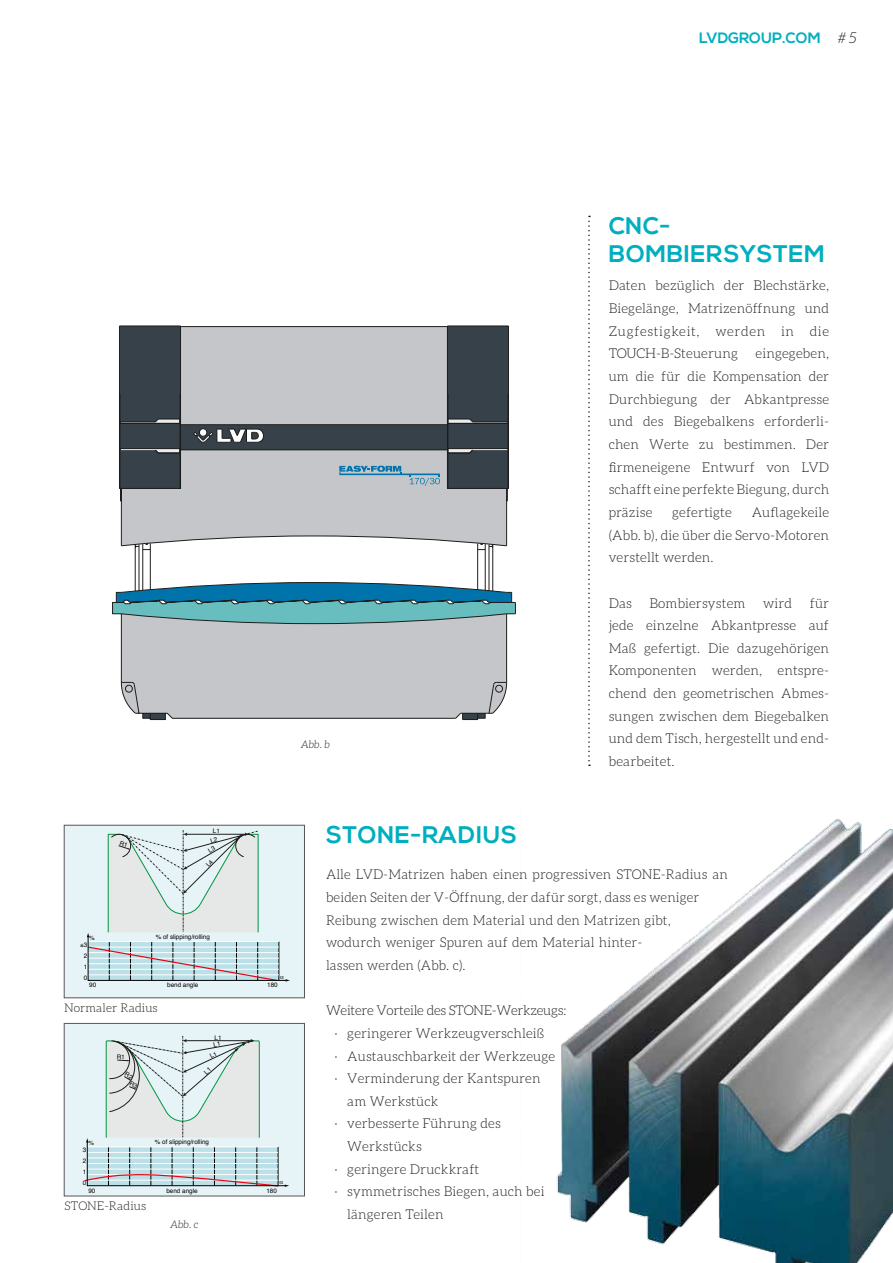
<style>
.page{position:relative;width:893px;height:1263px;background:#fff}
.page>*{position:absolute;margin:0;border:0;box-sizing:border-box;transform-origin:0 0}
.t1{font:700 24px/28.8px "Nexa";letter-spacing:.025em;color:#00afbf}
.t2{font:700 15px "Nexa";color:#00afbf}
.t3{font:300 13.5px/22.6px "Aleo";letter-spacing:.01em;color:#1d1d1b;text-align:justify}
.t4{font:300 13.5px "Aleo";letter-spacing:-.02em;color:#1d1d1b}
.t5{font:300 12px "Aleo";letter-spacing:.01em;color:#1d1d1b}
.t6{font:italic 300 10.5px "Aleo";letter-spacing:.01em;color:#1d1d1b}
.t7{font:6.3px "Helvetica";color:#000}
.t8{font:6.3px "Times";color:#000}
.s1{font-family:"Aleo";font-weight:300;font-style:italic;color:#1d1d1b}
</style>
<div class="page">
<img style="left:556px;top:819px;width:337px;height:444px">
<div style="left:64px;top:825px;width:240px;height:173px;background:#e7f4f7"></div>
<div style="left:64px;top:825px;width:241px;height:173px;border:1px solid #575756"></div>
<div style="left:64px;top:1023px;width:240px;height:173px;background:#e7f4f7"></div>
<div style="left:64px;top:1023px;width:241px;height:173px;border:1px solid #575756"></div>
<svg style="left:112px;top:325px;width:397px;height:396px"></svg>
<svg style="left:507px;top:489px;width:2px;height:13px"></svg>
<hr style="left:506px;top:488px;width:1px;height:58px;background:#1d1d1b">
<svg style="left:121px;top:536px;width:386px;height:14px"></svg>
<svg style="left:113px;top:582px;width:403px;height:137px"></svg>
<svg style="left:125px;top:542px;width:378px;height:150px"></svg>
<svg style="left:119px;top:326px;width:390px;height:163px;background:#82888d"></svg>
<svg style="left:193px;top:428px;width:71px;height:15px"></svg>
<svg style="left:339px;top:466px;width:101px;height:20px;background:#97b2c2"></svg>
<svg style="left:588px;top:216px;width:2px;height:550px"></svg>
<svg style="left:84px;top:1036px;width:205px;height:151px"></svg>
<svg style="left:87px;top:830px;width:203px;height:152px"></svg>
<p class="t2" style="left:699px;top:29px;width:159px">LVDGROUP.COM <span class="s1"># 5</span></p>
<p class="t7" style="left:213px;top:826px;width:9px">L1</p>
<p class="t7" style="left:89px;top:933px;width:7px">%</p>
<p class="t7" style="left:80px;top:939px;width:8px">±3</p>
<p class="t7" style="left:84px;top:950px;width:5px">2</p>
<p class="t7" style="left:79px;top:953px;width:8px">±3</p>
<p class="t7" style="left:84px;top:962px;width:5px">1</p>
<p class="t7" style="left:83px;top:964px;width:5px">2</p>
<p class="t7" style="left:84px;top:973px;width:5px">0</p>
<p class="t7" style="left:83px;top:975px;width:5px">1</p>
<p class="t7" style="left:89px;top:980px;width:9px">90</p>
<p class="t7" style="left:212px;top:840px;width:9px">L1</p>
<p class="t7" style="left:156px;top:932px;width:56px">% of slipping/rolling</p>
<p class="t7" style="left:167px;top:980px;width:33px">bend angle</p>
<p class="t5" style="left:64px;top:1001px;width:95px">Normaler Radius</p>
<p class="t7" style="left:215px;top:1033px;width:9px">L1</p>
<p class="t7" style="left:88px;top:1138px;width:7px">%</p>
<p class="t7" style="left:84px;top:1142px;width:5px">2</p>
<p class="t7" style="left:83px;top:1145px;width:5px">3</p>
<p class="t7" style="left:84px;top:1153px;width:5px">1</p>
<p class="t7" style="left:83px;top:1156px;width:5px">2</p>
<p class="t7" style="left:84px;top:1164px;width:5px">0</p>
<p class="t7" style="left:83px;top:1167px;width:5px">1</p>
<p class="t7" style="left:83px;top:1178px;width:5px">0</p>
<p class="t7" style="left:88px;top:1186px;width:9px">90</p>
<p class="t5" style="left:65px;top:1199px;width:83px">STONE-Radius</p>
<p class="t7" style="left:155px;top:1137px;width:56px">% of slipping/rolling</p>
<p class="t7" style="left:166px;top:1186px;width:33px">bend angle</p>
<p class="t6" style="left:170px;top:1218px;width:30px">Abb. c</p>
<p class="t6" style="left:301px;top:739px;width:30px">Abb. b</p>
<h1 class="t1" style="left:609px;top:212px;width:218px">CNC-<br>BOMBIERSYSTEM</h1>
<p class="t3" style="left:609px;top:274px;width:222px">Daten bezüglich der Blechstärke, Biegelänge, Matrizenöffnung und Zugfestigkeit, werden in die TOUCH-B-Steuerung</p>
<p class="t3" style="left:609px;top:342px;width:222px;text-indent:147px">eingegeben, um die für die Kompensation der Durchbiegung der Abkantpresse und des Biegebalkens erforderli&shy;chen Werte zu bestimmen. Der firmeneigene Entwurf von LVD schafft eine perfekte Biegung, durch präzise</p>
<p class="t3" style="left:609px;top:501px;width:222px;text-indent:143px">Auflagekeile (Abb. b), die über die Servo-Motoren verstellt werden.</p>
<p class="t3" style="left:609px;top:591px;width:25px">Das</p>
<p class="t3" style="left:650px;top:591px;width:97px">Bombiersystem</p>
<p class="t3" style="left:763px;top:591px;width:30px">wird</p>
<p class="t3" style="left:672px;top:501px;width:61px">gefertigte</p>
<p class="t3" style="left:609px;top:591px;width:222px;text-indent:201px">für jede einzelne Abkantpresse auf Maß gefertigt. Die dazugehörigen Komponenten werden, entspre&shy;chend den geometrischen Abmes&shy;sungen zwischen dem Biegebalken und dem Tisch, hergestellt und end&shy;bearbeitet.</p>
<p class="t8" style="left:280px;top:971px;width:5px">α</p>
<p class="t7" style="left:267px;top:980px;width:12px">180</p>
<p class="t8" style="left:279px;top:1176px;width:5px">α</p>
<p class="t7" style="left:266px;top:1186px;width:12px">180</p>
<h1 class="t1" style="left:326px;top:821px;width:193px">STONE-RADIUS</h1>
<p class="t3" style="left:326px;top:863px;width:403px;text-align:left">Alle LVD-Matrizen haben einen progressiven STONE-Radius an beiden Seiten der V-Öffnung, der dafür sorgt, dass es weniger Reibung zwischen dem Material und den Matrizen gibt, wodurch weniger Spuren auf dem Material hinter-<br>lassen werden (Abb. c).</p>
<p class="t4" style="left:326px;top:1003px;width:242px">Weitere Vorteile des STONE-Werkzeugs:</p>
<p class="t3" style="left:334px;top:1022px;width:211px">· geringerer Werkzeugverschleiß</p>
<p class="t3" style="left:334px;top:1044px;width:222px">· Austauschbarkeit der Werkzeuge</p>
<p class="t3" style="left:334px;top:1067px;width:207px">· Verminderung der Kantspuren</p>
<p class="t3" style="left:347px;top:1090px;width:93px">am Werkstück</p>
<p class="t3" style="left:334px;top:1112px;width:168px">· verbesserte Führung des</p>
<p class="t3" style="left:347px;top:1135px;width:76px">Werkstücks</p>
<p class="t3" style="left:334px;top:1158px;width:146px">· geringere Druckkraft</p>
<p class="t3" style="left:334px;top:1180px;width:211px">· symmetrisches Biegen, auch bei</p>
<p class="t3" style="left:347px;top:1203px;width:98px">längeren Teilen</p>
</div>
